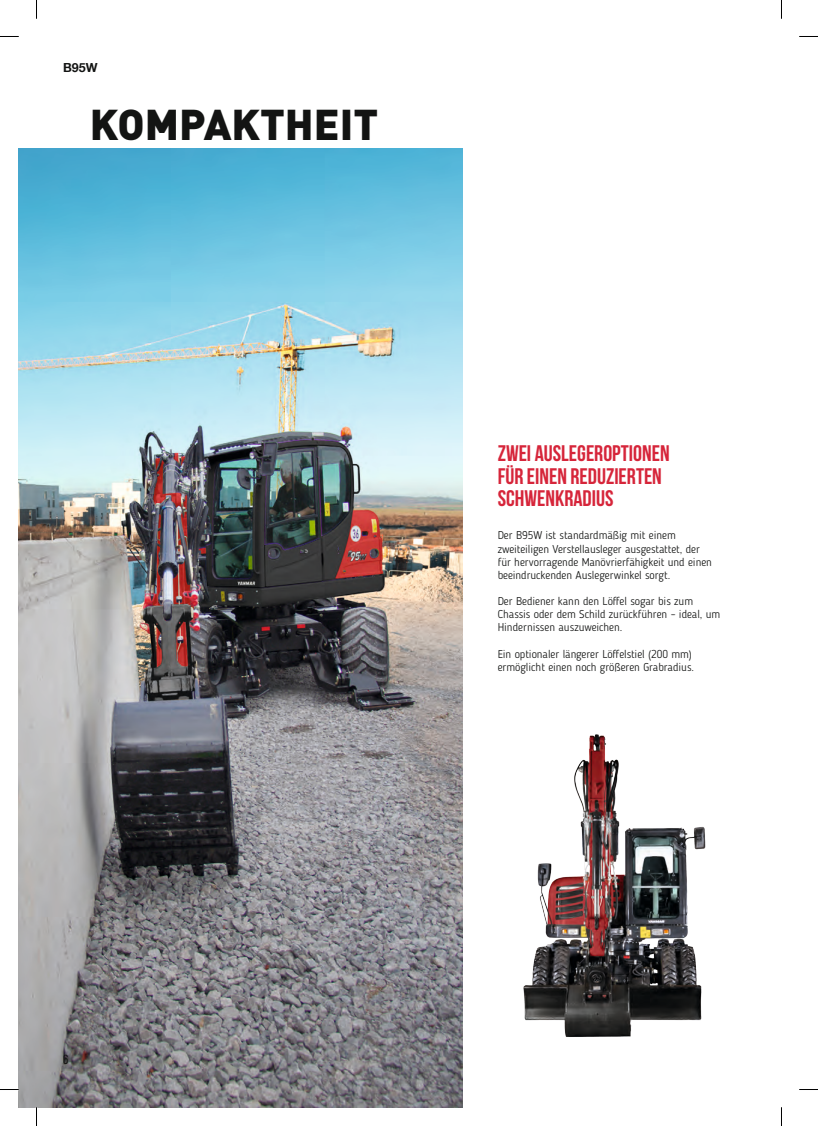
<style>
.page{position:relative;width:818px;height:1126px;background:#fff}
.page>*{position:absolute;margin:0;border:0;box-sizing:border-box;transform-origin:0 0}
.t1{font:900 42.5px "DINOT";color:#131413}
.t2{font:700 22.5px/22.5px "Bebas Neue";color:#d6253a}
.t3{font:13.25px "Bebas Neue";color:#131413}
.t4{font:700 12.5px "Helvetica Neue LT Com";color:#131413}
.t5{font:300 11.25px/13.1px "Blogger Sans";color:#131413}
</style>
<div class="page">
<img style="left:19px;top:148px;width:443px;height:959px">
<img style="left:523px;top:734px;width:183px;height:303px">
<svg style="left:0;top:36px;width:19px;height:1px"></svg>
<svg style="left:799px;top:36px;width:18px;height:1px"></svg>
<svg style="left:0;top:1088px;width:19px;height:2px"></svg>
<svg style="left:799px;top:1089px;width:18px;height:1px"></svg>
<svg style="left:36px;top:0;width:1px;height:19px"></svg>
<svg style="left:36px;top:1107px;width:1px;height:18px"></svg>
<p class="t4" style="left:63px;top:60px;width:36px">B95W</p>
<h1 class="t1" style="left:90px;top:96px;width:290px">KOMPAKTHEIT</h1>
<h2 class="t2" style="left:497px;top:441px;width:173px">ZWEI AUSLEGEROPTIONEN<br>FÜR EINEN REDUZIERTEN<br>SCHWENKRADIUS</h2>
<p class="t5" style="left:497px;top:529px;width:216px">Der B95W ist standardmäßig mit einem zweiteiligen Verstellausleger ausgestattet, der für hervorragende Manövrierfähigkeit und einen beeindruckenden Auslegerwinkel sorgt.</p>
<p class="t5" style="left:497px;top:594px;width:224px">Der Bediener kann den Löffel sogar bis zum<br>Chassis oder dem Schild zurückführen – ideal, um<br>Hindernissen auszuweichen.</p>
<p class="t5" style="left:497px;top:647px;width:198px">Ein optionaler längerer Löffelstiel (200 mm) ermöglicht einen noch größeren Grabradius.</p>
<p class="t3" style="left:63px;top:1052px;width:7px">6</p>
</div>
